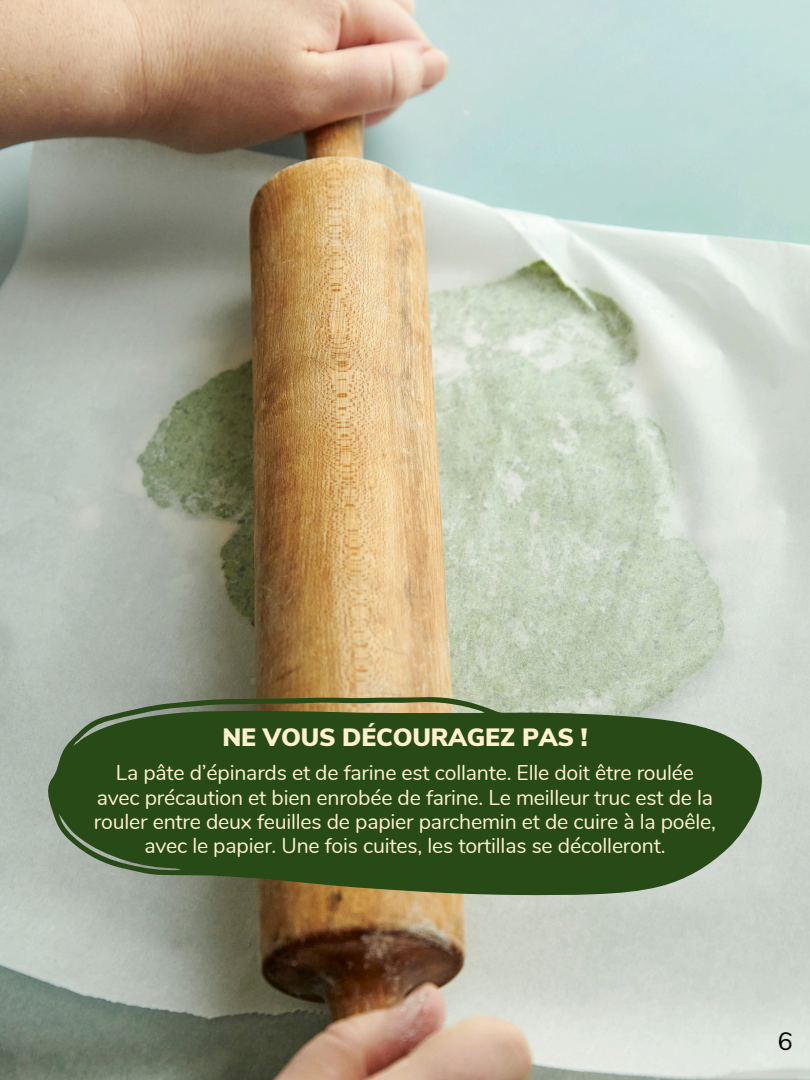
<style>
.page{position:relative;width:810px;height:1080px;background:#fff}
.page>*{position:absolute;margin:0;border:0;box-sizing:border-box;transform-origin:0 0}
.t1{font:900 25px "Nunito Sans";letter-spacing:-.01em;color:#fff1cb}
.t2{font:25px "Nunito";color:#000}
.t3{font:21.25px/24.4px "Nunito";letter-spacing:-.01em;color:#fff1cb;text-align:center}
</style>
<div class="page">
<img style="left:0;top:0;width:810px;height:1080px">
<svg style="left:47px;top:697px;width:716px;height:198px;background:#415e31"></svg>
<h1 class="t1" style="left:223px;top:721px;width:366px">NE VOUS DÉCOURAGEZ PAS !</h1>
<p class="t3" style="left:94px;top:761px;width:624px">La pâte d’épinards et de farine est collante. Elle doit être roulée avec précaution et bien enrobée de farine. Le meilleur truc est de la rouler entre deux feuilles de papier parchemin et de cuire à la poêle, avec le papier. Une fois cuites, les tortillas se décolleront.</p>
<p class="t2" style="left:778px;top:1025px;width:16px">6</p>
</div>
